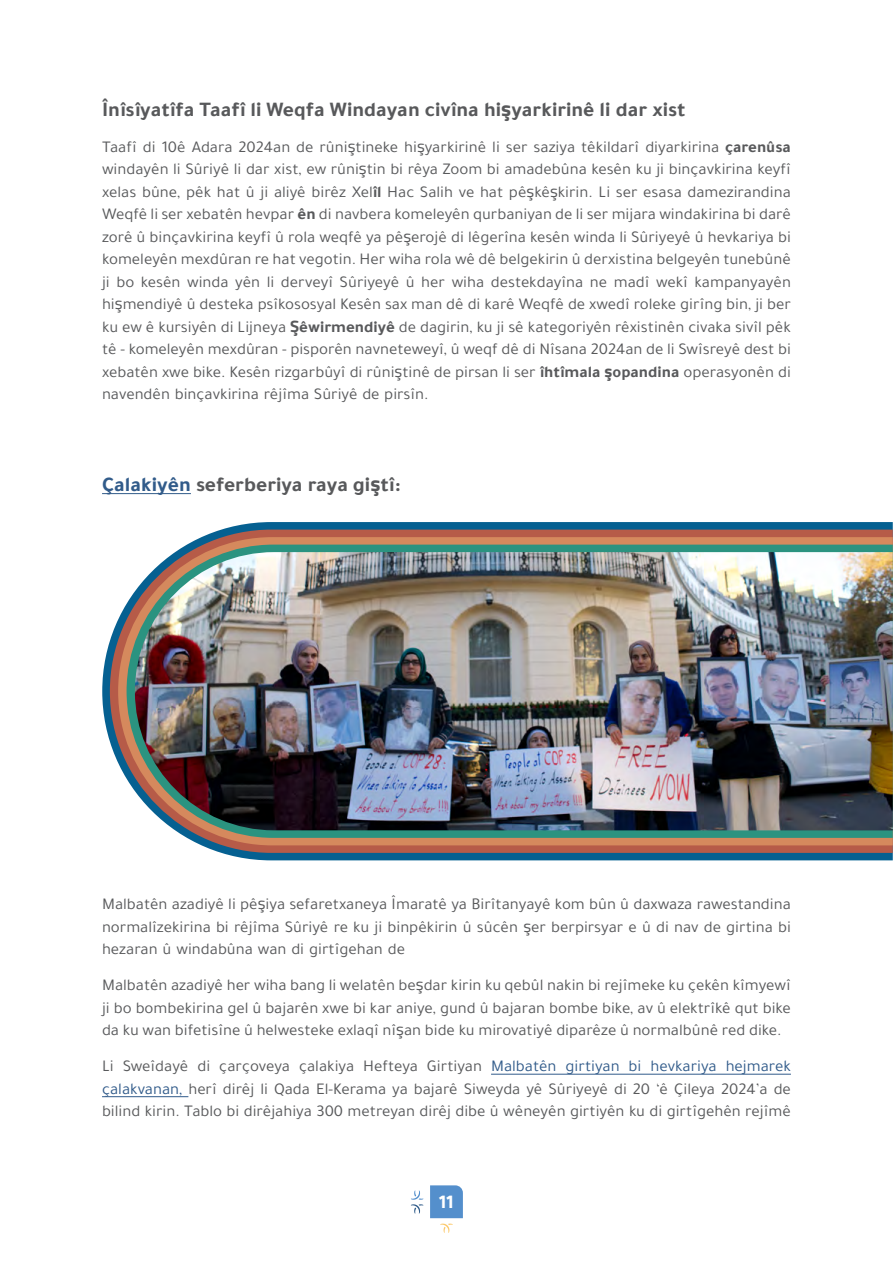
<style>
.page{position:relative;width:893px;height:1263px;background:#fff}
.page>*{position:absolute;margin:0;border:0;box-sizing:border-box;transform-origin:0 0}
.t1{font:700 21px "Tajawal";color:#58595b}
.t2{font:700 19.5px "Tajawal";color:#fff}
.t3{font:16.5px/22.5px "Tajawal";color:#58595b;text-align:justify}
.t4{font:16.5px "Tajawal";color:#315b8a}
.s1{font-weight:500}
.s2{font-weight:700}
.s3{color:#315b8a}
</style>
<div class="page">
<svg style="left:430px;top:1185px;width:33px;height:48px"></svg>
<svg style="left:411px;top:1190px;width:12px;height:23px"></svg>
<hr style="left:102px;top:493px;width:89px;height:1px;background:#315b8a">
<hr style="left:491px;top:1074px;width:300px;height:1px;background:#315b8a">
<hr style="left:102px;top:1096px;width:86px;height:1px;background:#315b8a">
<svg style="left:102px;top:522px;width:791px;height:338px;fill:#056091"></svg>
<svg style="left:110px;top:530px;width:783px;height:323px;fill:#b65b48"></svg>
<svg style="left:118px;top:537px;width:775px;height:308px;fill:#d5895d"></svg>
<svg style="left:127px;top:545px;width:766px;height:293px;background:#529888"></svg>
<img style="left:135px;top:552px;width:758px;height:278px">
<p class="t1" style="left:102px;top:93px;width:585px">Înîsîyatîfa Taafî li Weqfa Windayan civîna hi<span class="s1">ş</span>yarkirinê li dar xist</p>
<p class="t3" style="left:102px;top:135px;width:690px">Taafî di 10ê Adara 2024an de rûniştineke hişyarkirinê li ser saziya têkildarî diyarkirina <span class="s2">çarenûsa </span>windayên li Sûriyê li dar xist, ew rûniştin bi rêya Zoom bi amadebûna kesên ku ji binçavkirina keyfî xelas bûne, pêk hat jiû aliyê birêz Xel<span class="s2">îl</span> Hac Salih ve hat pêşkêşkirin. Li ser esasa damezirandina Weqfê li ser xebatên hevpar <span class="s2">ên</span> di navbera komeleyên qurbaniyan de li ser mijara windakirina bi darê zorê û binçavkirina keyfî û rola weqfê ya pêşerojê di lêgerîna kesên winda li Sûriyeyê û hevkariya bi komeleyên mexdûran re hat vegotin. Her wiha rola wê dê belgekirin û derxistina belgeyên tunebûnê ji bo kesên winda yên li derveyî Sûriyeyê û her wiha destekdayîna ne madî wekî kampanyayên hişmendiyê û desteka psîkososyal Kesên sax man dê di karê Weqfê de xwedî roleke girîng bin ji, ber ku ew ê kursiyên di Lijneya <span class="s1">Ş</span><span class="s2">êwirmendiyê</span> de dagirin, ku ji sê kategoriyên rêxistinên civaka sivîl pêk tê - komeleyên mexdûran - pisporên navneteweyî û, weqf dê di Nîsana 2024an de li Swîsreyê dest bi xebatên xwe bike. Kesên rizgarbûyî di rûniştinê de pirsan li ser <span class="s2">îhtîmala</span> <span class="s1">ş</span><span class="s2">opandina</span> operasyonên di navendên binçavkirina rêjîma Sûriyê de pirsîn.</p>
<p class="t1" style="left:102px;top:468px;width:300px"><span class="s3">Çalakiyên</span> seferberiya raya gi<span class="s1">ş</span>tî:</p>
<p class="t3" style="left:102px;top:893px;width:690px">Malbatên azadiyê li pêşiya sefaretxaneya Îmaratê ya Birîtanyayê kom bûn û daxwaza rawestandina normalîzekirina bi rêjîma Sûriyê re ku ji binpêkirin û sûcên şer berpirsyar ûe di nav de girtina bi hezaran û windabûna wan di girtîgehan de</p>
<p class="t3" style="left:102px;top:974px;width:690px">Malbatên azadiyê her wiha bang li welatên beşdar kirin ku qebûl nakin bi rejîmeke ku çekên kîmyewî ji bo bombekirina gel û bajarên xwe bi kar aniye, gund û bajaran bombe bike, av û elektrîkê qut bike da ku wan bifetisîne û helwesteke exlaqî nîşan bide ku mirovatiyê diparêze û normalbûnê red dike.</p>
<p class="t4" style="left:726px;top:1055px;width:67px">hejmarek</p>
<p class="t3" style="left:123px;top:1055px;width:67px">Sweîdayê</p>
<p class="t4" style="left:491px;top:1055px;width:67px">Malbatên</p>
<p class="t3" style="left:102px;top:1055px;width:690px;text-align:left">Li<br><span class="s3">çalakvanan,</span> herî dirêj li Qada El-Kerama ya bajarê Siweyda yê Sûriyeyê di 20 ê‘ Çileya 2024 a’ de bilind kirin. Tablo bi dirêjahiya 300 metreyan dirêj dibe û wêneyên girtiyên ku di girtîgehên rejîmê</p>
<p class="t3" style="left:197px;top:1055px;width:14px">di</p>
<p class="t3" style="left:299px;top:1055px;width:57px">çalakiya</p>
<p class="t3" style="left:363px;top:1055px;width:56px">Hefteya</p>
<p class="t3" style="left:427px;top:1055px;width:57px">Girtiyan</p>
<p class="t4" style="left:565px;top:1055px;width:56px">girtiyan</p>
<p class="t4" style="left:629px;top:1055px;width:14px">bi</p>
<p class="t4" style="left:650px;top:1055px;width:68px">hevkariya</p>
<p class="t3" style="left:219px;top:1055px;width:72px">çarçoveya</p>
<p class="t2" style="left:439px;top:1187px;width:16px">11</p>
</div>
